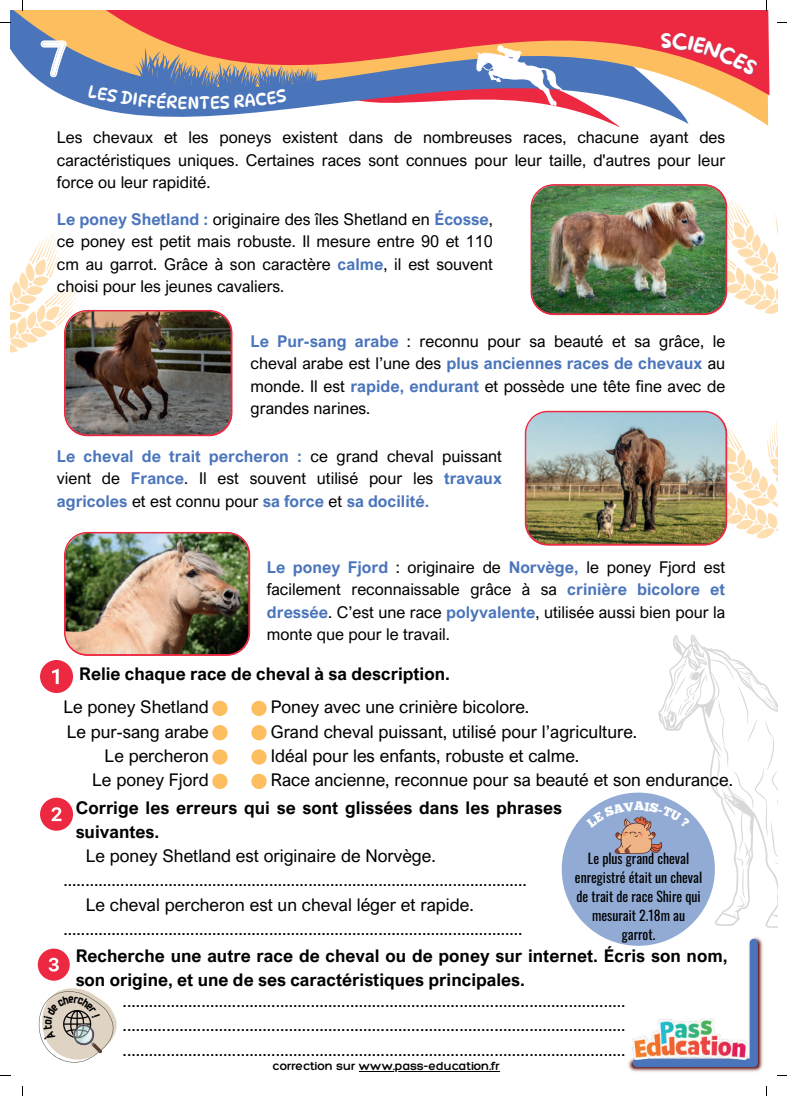
<style>
.page{position:relative;width:787px;height:1096px;background:#fff}
.page>*{position:absolute;margin:0;border:0;box-sizing:border-box;transform-origin:0 0}
.t1{font:17.5px/24.4px "Arial Nova";color:#000}
.t2{font:700 17.5px/24.4px "Arial Nova";color:#000}
.t3{font:16.25px/22.5px "Arial Nova";color:#000;text-align:justify}
.t4{font:13.75px/18.8px "Oswald";color:#000;text-align:center}
.t5{font:300 12.62px "Hero";color:#000}
.s1{font-weight:700;color:#4b75bb}
</style>
<div class="page">
<svg style="left:10px;top:10px;width:62px;height:90px"></svg>
<svg style="left:72px;top:10px;width:697px;height:116px;fill:#ed2942"></svg>
<svg style="left:671px;top:635px;width:77px;height:33px"></svg>
<img style="left:628px;top:1066px;width:135px;height:6px">
<svg style="left:41px;top:40px;width:26px;height:37px"></svg>
<img style="left:530px;top:184px;width:247px;height:131px">
<svg style="left:10px;top:232px;width:222px;height:204px"></svg>
<img style="left:525px;top:410px;width:252px;height:135px">
<img style="left:40px;top:532px;width:210px;height:161px">
<svg style="left:212px;top:700px;width:16px;height:16px"></svg>
<svg style="left:212px;top:725px;width:16px;height:15px"></svg>
<svg style="left:212px;top:749px;width:16px;height:15px"></svg>
<svg style="left:212px;top:773px;width:16px;height:16px"></svg>
<svg style="left:251px;top:700px;width:16px;height:16px"></svg>
<svg style="left:251px;top:725px;width:16px;height:15px"></svg>
<svg style="left:251px;top:749px;width:16px;height:15px"></svg>
<svg style="left:251px;top:773px;width:16px;height:16px"></svg>
<svg style="left:40px;top:797px;width:33px;height:33px"></svg>
<hr style="left:359px;top:1070px;width:141px;height:1px;background:#000">
<svg style="left:661px;top:32px;width:98px;height:44px;background:#f04a48"></svg>
<svg style="left:562px;top:668px;width:216px;height:398px"></svg>
<svg style="left:88px;top:33px;width:532px;height:95px"></svg>
<svg style="left:37px;top:948px;width:80px;height:114px"></svg>
<p class="t3" style="left:57px;top:126px;width:670px">Les chevaux et les poneys existent dans de nombreuses races, chacune ayant des caractéristiques uniques. Certaines races sont connues pour leur taille, d'autres pour leur force ou leur rapidité.</p>
<p class="t3" style="left:57px;top:208px;width:438px"><span class="s1">Le poney Shetland :</span> originaire des îles Shetland en <span class="s1">Écosse</span>, ce poney est petit mais robuste. Il mesure entre 90 et 110 cm au garrot. Grâce à son caractère <span class="s1">calme</span>, il est souvent choisi pour les jeunes cavaliers.</p>
<p class="t3" style="left:251px;top:329px;width:476px"><span class="s1">Le Pur-sang arabe</span> : reconnu pour sa beauté et sa grâce, le cheval arabe est l’une des <span class="s1">plus anciennes races de chevaux</span> au monde. Il est <span class="s1">rapide, endurant</span> et possède une tête fine avec de grandes narines.</p>
<p class="t3" style="left:57px;top:445px;width:447px"><span class="s1">Le cheval de trait percheron :</span> ce grand cheval puissant vient de <span class="s1">France</span>. Il est souvent utilisé pour les <span class="s1">travaux agricoles</span> et est connu pour <span class="s1">sa force</span> et <span class="s1">sa docilité.</span></p>
<p class="t3" style="left:267px;top:555px;width:460px"><span class="s1">Le poney Fjord</span> : originaire de <span class="s1">Norvège,</span> le poney Fjord est facilement reconnaissable grâce à sa <span class="s1">crinière bicolore et dressée</span>. C’est une race <span class="s1">polyvalente</span>, utilisée aussi bien pour la monte que pour le travail.</p>
<p class="t2" style="left:79px;top:661px;width:372px">Relie chaque race de cheval à sa description.</p>
<p class="t1" style="left:271px;top:694px;width:464px">Poney avec une crinière bicolore.<br>Grand cheval puissant, utilisé pour l’agriculture.<br>Idéal pour les enfants, robuste et calme.<br>Race ancienne, reconnue pour sa beauté et son endurance.</p>
<p class="t1" style="left:63px;top:694px;width:147px;text-align:right">Le poney Shetland<br>Le pur-sang arabe<br>Le percheron<br>Le poney Fjord</p>
<p class="t2" style="left:76px;top:795px;width:488px">Corrige les erreurs qui se sont glissées dans les phrases suivantes.</p>
<p class="t1" style="left:86px;top:843px;width:351px">Le poney Shetland est originaire de Norvège.</p>
<p class="t1" style="left:63px;top:867px;width:465px">..........................................................................................................</p>
<p class="t1" style="left:86px;top:892px;width:389px">Le cheval percheron est un cheval léger et rapide.</p>
<p class="t1" style="left:63px;top:916px;width:461px">.........................................................................................................</p>
<p class="t4" style="left:575px;top:848px;width:129px">Le plus grand cheval enregistré était un cheval de trait de race Shire qui mesurait 2.18m au garrot.</p>
<p class="t2" style="left:76px;top:943px;width:653px">Recherche une autre race de cheval ou de poney sur internet. Écris son nom, son origine, et une de ses caractéristiques principales.</p>
<p class="t1" style="left:123px;top:988px;width:504px;text-align:justify">................................................................................................................... ................................................................................................................... ...................................................................................................................</p>
<p class="t5" style="left:273px;top:1058px;width:228px">correction sur www.pass-education.fr</p>
</div>
